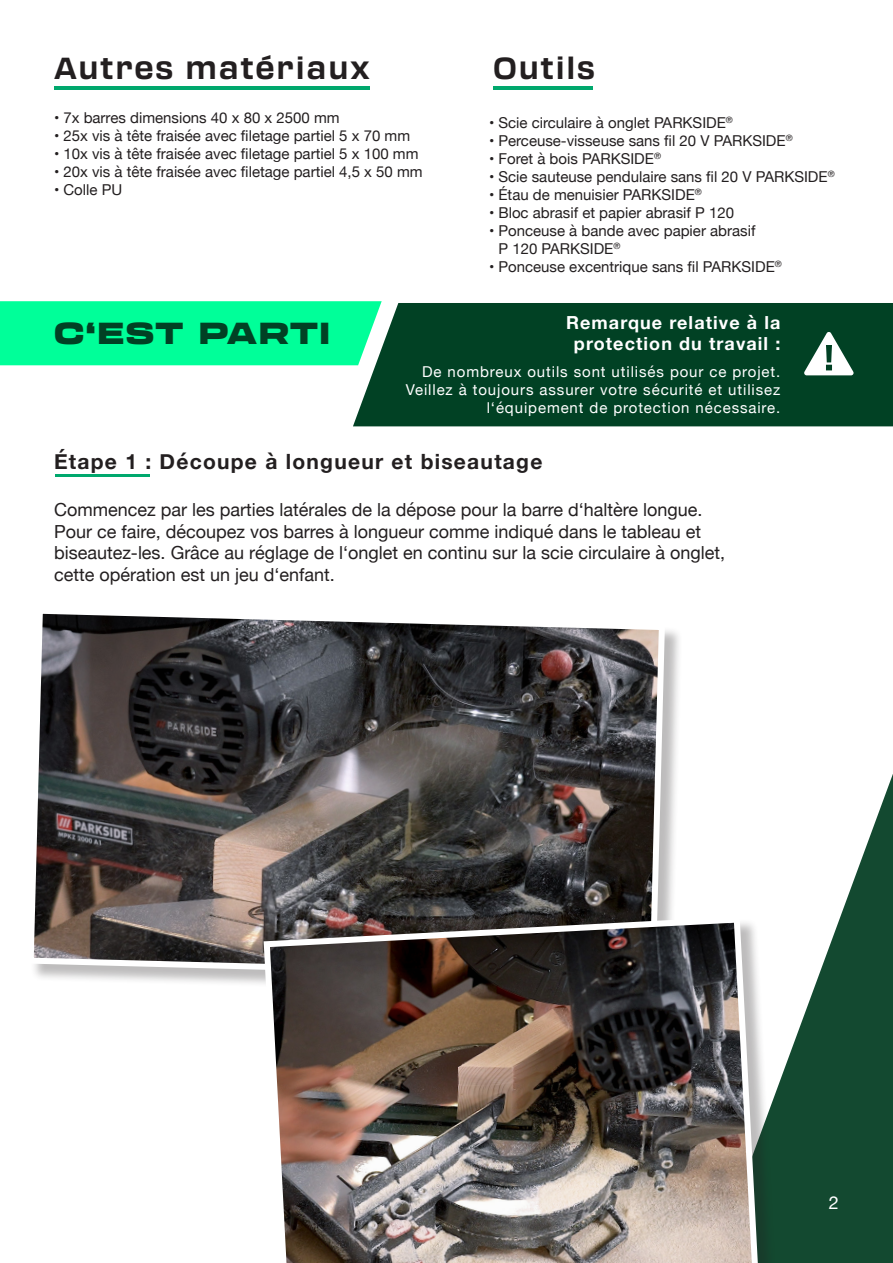
<style>
.page{position:relative;width:893px;height:1263px;background:#fff}
.page>*{position:absolute;margin:0;border:0;box-sizing:border-box;transform-origin:0 0}
.t1{font:700 30px "Transducer";letter-spacing:.06em;color:#231f20}
.t2{font:900 expanded 30px "Transducer";letter-spacing:.06em;color:#014124}
.t3{font:700 21px "Helvetica Neue";letter-spacing:.06em;color:#231f20}
.t4{font:18px/21.6px "Helvetica Neue";color:#231f20}
.t5{font:700 18px/21.6px "Helvetica Neue";letter-spacing:.06em;color:#fff;text-align:center}
.t6{font:18px "Helvetica Neue";color:#fff}
.t7{font:15px/18px "Helvetica Neue";color:#231f20}
.t8{font:15px/18px "Helvetica Neue";letter-spacing:.06em;color:#fff;text-align:right}
</style>
<div class="page">
<svg style="left:777px;top:774px;width:116px;height:489px;fill:#134930"></svg>
<div style="left:30px;top:610px;width:653px;height:388px;background:#231f20;opacity:.3"></div>
<svg style="left:30px;top:610px;width:638px;height:373px;background:#565252"></svg>
<div style="left:266px;top:919px;width:511px;height:344px;background:#231f20;opacity:.3"></div>
<img style="left:260px;top:913px;width:501px;height:350px">
<hr style="left:493px;top:86px;width:100px;height:4px;background:#00a86d">
<hr style="left:54px;top:86px;width:315px;height:4px;background:#00a86d">
<div style="left:0;top:301px;width:382px;height:64px;background:#0f9"></div>
<div style="left:353px;top:303px;width:540px;height:123px;background:#014124"></div>
<svg style="left:803px;top:331px;width:51px;height:44px"></svg>
<hr style="left:55px;top:474px;width:95px;height:3px;background:#00a86d">
<h1 class="t1" style="left:54px;top:47px;width:317px">Autres matériaux</h1>
<h1 class="t1" style="left:493px;top:47px;width:103px">Outils</h1>
<p class="t7" style="left:54px;top:110px;width:287px">• 7x barres dimensions 40 x 80 x 2500 mm</p>
<p class="t7" style="left:54px;top:128px;width:358px">• 25x vis à tête fraisée avec filetage partiel 5 x 70 mm</p>
<p class="t7" style="left:54px;top:146px;width:366px">• 10x vis à tête fraisée avec filetage partiel 5 x 100 mm</p>
<p class="t7" style="left:54px;top:164px;width:370px">• 20x vis à tête fraisée avec filetage partiel 4,5 x 50 mm</p>
<p class="t7" style="left:54px;top:182px;width:70px">• Colle PU</p>
<p class="t7" style="left:489px;top:115px;width:245px">• Scie circulaire à onglet PARKSIDE<sup>®</sup></p>
<p class="t7" style="left:489px;top:133px;width:305px">• Perceuse-visseuse sans fil 20 V PARKSIDE<sup>®</sup></p>
<p class="t7" style="left:489px;top:151px;width:173px">• Foret à bois PARKSIDE<sup>®</sup></p>
<p class="t7" style="left:489px;top:169px;width:347px">• Scie sauteuse pendulaire sans fil 20 V PARKSIDE<sup>®</sup></p>
<p class="t7" style="left:489px;top:187px;width:214px">• Étau de menuisier PARKSIDE<sup>®</sup></p>
<p class="t7" style="left:489px;top:205px;width:246px">• Bloc abrasif et papier abrasif P 120</p>
<p class="t7" style="left:498px;top:223px;width:258px;text-indent:-9px">• Ponceuse à bande avec papier abrasif<br>P 120 PARKSIDE<sup>®</sup></p>
<p class="t7" style="left:489px;top:259px;width:294px">• Ponceuse excentrique sans fil PARKSIDE<sup>®</sup></p>
<h1 class="t2" style="left:54px;top:310px;width:278px">C‘EST PARTI</h1>
<p class="t5" style="left:566px;top:312px;width:216px">Remarque relative à la protection du travail :</p>
<p class="t8" style="left:406px;top:363px;width:376px">De nombreux outils sont utilisés pour ce projet.<br>Veillez à toujours assurer votre sécurité et utilisez l‘équipement de protection nécessaire.</p>
<h2 class="t3" style="left:54px;top:445px;width:490px">Étape 1 : Découpe à longueur et biseautage</h2>
<p class="t4" style="left:54px;top:500px;width:673px">Commencez par les parties latérales de la dépose pour la barre d‘haltère longue.<br>Pour ce faire, découpez vos barres à longueur comme indiqué dans le tableau et biseautez-les. Grâce au réglage de l‘onglet en continu sur la scie circulaire à onglet, cette opération est un jeu d‘enfant.</p>
<p class="t6" style="left:829px;top:1189px;width:12px">2</p>
</div>
